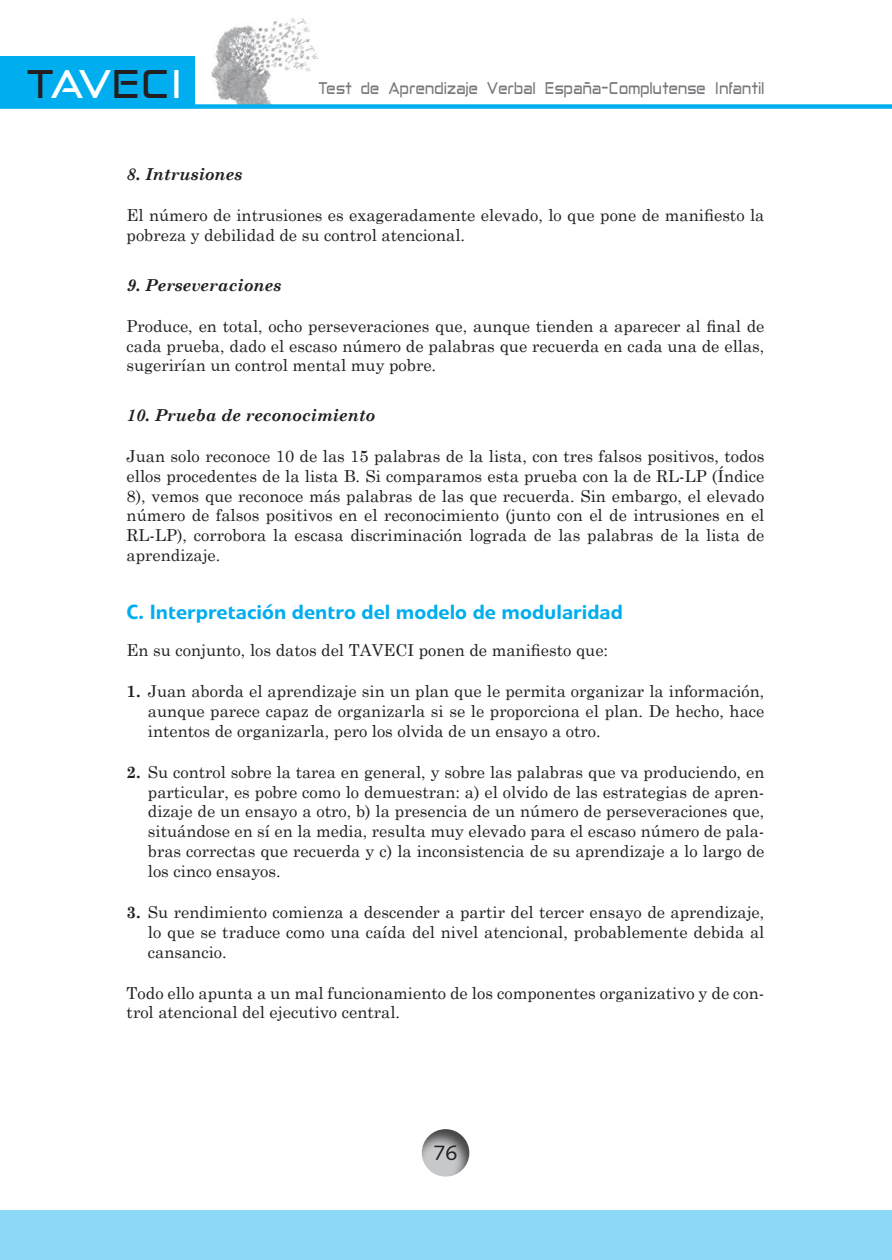
<style>
.page{position:relative;width:892px;height:1260px;background:#fff}
.page>*{position:absolute;margin:0;border:0;box-sizing:border-box;transform-origin:0 0}
.t1{font:39px "Anita Semi square";color:#231f20;scale:1.05 1}
.t2{font:21px "Syntax LT Std";color:#231f20}
.t3{font:500 20.25px "Linotype Veto";color:#00aeef;scale:1.1 1}
.t4{font:16.5px/19.8px "Century Schoolbook";color:#231f20;text-align:justify}
.t5{font:italic 700 16.5px "Century Schoolbook";color:#231f20}
.t6{font:16.5px "Anita Semi square";color:#76787b;scale:.83 1}
.s1{color:#fff}
.s2{font-weight:700}
</style>
<div class="page">
<div style="left:0;top:56px;width:195px;height:51px;background:#00aeef"></div>
<div style="left:0;top:1210px;width:892px;height:50px;background:#8dd7f7"></div>
<img style="left:211px;top:18px;width:108px;height:86px">
<div style="left:0;top:104px;width:892px;height:5px;background:#00aeef"></div>
<svg style="left:421px;top:1129px;width:49px;height:48px"></svg>
<h1 class="t1" style="left:29px;top:62px;width:151px">T<span class="s1">AV</span>EC<span class="s1">I</span></h1>
<p class="t6" style="left:319px;top:78px;width:539px">Test de Aprendizaje Verbal España-Complutense Infantil</p>
<p class="t5" style="left:127px;top:168px;width:117px">8. Intrusiones</p>
<p class="t4" style="left:127px;top:204px;width:639px">El número de intrusiones es exageradamente elevado, lo que pone de manifiesto la pobreza y debilidad de su control atencional.</p>
<p class="t5" style="left:127px;top:278px;width:156px">9. Perseveraciones</p>
<p class="t4" style="left:127px;top:314px;width:639px">Produce, en total, ocho perseveraciones que, aunque tienden a aparecer al final de cada prueba, dado el escaso número de palabras que recuerda en cada una de ellas, sugerirían un control mental muy pobre.</p>
<p class="t5" style="left:127px;top:409px;width:250px">10. Prueba de reconocimiento</p>
<p class="t4" style="left:127px;top:445px;width:639px">Juan solo reconoce 10 de las 15 palabras de la lista, con tres falsos positivos, todos ellos procedentes de la lista B. Si comparamos esta prueba con la de RL-LP (Índice 8), vemos que reconoce más palabras de las que recuerda. Sin embargo, el elevado número de falsos positivos en el reconocimiento (junto con el de intrusiones en el RL-LP), corrobora la escasa discriminación lograda de las palabras de la lista de aprendizaje.</p>
<p class="t3" style="left:127px;top:604px;width:453px">C. Interpretación dentro del modelo de modularidad</p>
<p class="t4" style="left:127px;top:639px;width:483px">En su conjunto, los datos del TAVECI ponen de manifiesto que:</p>
<p class="t4" style="left:148px;top:680px;width:618px;text-indent:-21px"><span class="s2">1.</span> Juan aborda el aprendizaje sin un plan que le permita organizar la información, aunque parece capaz de organizarla si se le proporciona el plan. De hecho, hace intentos de organizarla, pero los olvida de un ensayo a otro.</p>
<p class="t4" style="left:148px;top:760px;width:618px;text-indent:-21px"><span class="s2">2.</span> Su control sobre la tarea en general, y sobre las palabras que va produciendo, en particular, es pobre como lo demuestran: a) el olvido de las estrategias de apren&shy;dizaje de un ensayo a otro, b) la presencia de un número de perseveraciones que, situándose en sí en la media, resulta muy elevado para el escaso número de pala&shy;bras correctas que recuerda y c) la inconsistencia de su aprendizaje a lo largo de los cinco ensayos.</p>
<p class="t4" style="left:148px;top:901px;width:618px;text-indent:-21px"><span class="s2">3.</span> Su rendimiento comienza a descender a partir del tercer ensayo de aprendizaje, lo que se traduce como una caída del nivel atencional, probablemente debida al cansancio.</p>
<p class="t4" style="left:127px;top:981px;width:639px">Todo ello apunta a un mal funcionamiento de los componentes organizativo y de con&shy;trol atencional del ejecutivo central.</p>
<p class="t2" style="left:434px;top:1142px;width:25px">76</p>
</div>
